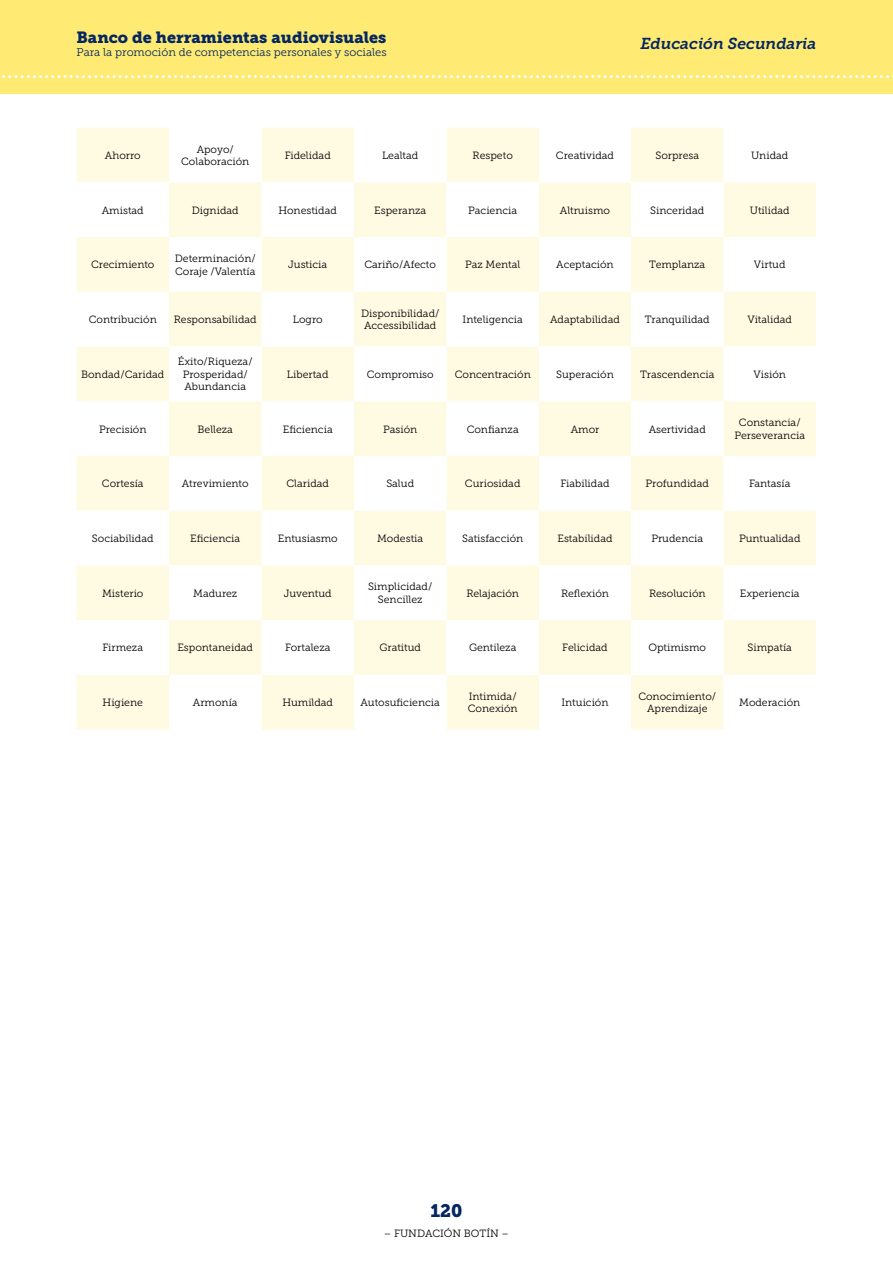
<style>
.page{position:relative;width:893px;height:1263px;background:#fff}
.page>*{position:absolute;margin:0;border:0;box-sizing:border-box;transform-origin:0 0}
.t1{font:18px "Museo Slab 900";color:#052661}
.t2{font:16.2px "Museo Slab 900";color:#052661}
.t3{font:italic 15.75px "Museo Slab 700";color:#052661}
.t4{font:11.25px "Museo Slab 300";color:#052661}
.t5{font:10.5px/12.6px "Museo Slab 300";color:#000;text-align:center}
</style>
<div class="page">
<div style="left:0;top:0;width:893px;height:94px;background:#ffeb73"></div>
<svg style="left:2px;top:75px;width:891px;height:3px"></svg>
<svg style="left:77px;top:128px;width:739px;height:602px;fill:#fffbe3"></svg>
<h2 class="t2" style="left:77px;top:28px;width:311px">Banco de herramientas audiovisuales</h2>
<p class="t4" style="left:77px;top:46px;width:312px">Para la promoción de competencias personales y sociales</p>
<h3 class="t3" style="left:640px;top:34px;width:177px">Educación Secundaria</h3>
<p class="t5" style="left:105px;top:149px;width:37px">Ahorro</p>
<p class="t5" style="left:197px;top:143px;width:39px">Apoyo/</p>
<p class="t5" style="left:181px;top:155px;width:70px">Colaboración</p>
<p class="t5" style="left:285px;top:149px;width:48px">Fidelidad</p>
<p class="t5" style="left:382px;top:149px;width:38px">Lealtad</p>
<p class="t5" style="left:473px;top:149px;width:42px">Respeto</p>
<p class="t5" style="left:556px;top:149px;width:60px">Creatividad</p>
<p class="t5" style="left:655px;top:149px;width:45px">Sorpresa</p>
<p class="t5" style="left:751px;top:149px;width:39px">Unidad</p>
<p class="t5" style="left:102px;top:204px;width:43px">Amistad</p>
<p class="t5" style="left:192px;top:204px;width:48px">Dignidad</p>
<p class="t5" style="left:279px;top:204px;width:60px">Honestidad</p>
<p class="t5" style="left:374px;top:204px;width:53px">Esperanza</p>
<p class="t5" style="left:468px;top:204px;width:51px">Paciencia</p>
<p class="t5" style="left:560px;top:204px;width:52px">Altruismo</p>
<p class="t5" style="left:650px;top:204px;width:56px">Sinceridad</p>
<p class="t5" style="left:750px;top:204px;width:41px">Utilidad</p>
<p class="t5" style="left:91px;top:258px;width:65px">Crecimiento</p>
<p class="t5" style="left:175px;top:252px;width:82px;text-align:left">Determinación/<br>Coraje /Valentía</p>
<p class="t5" style="left:288px;top:258px;width:41px">Justicia</p>
<p class="t5" style="left:364px;top:258px;width:73px">Cariño/Afecto</p>
<p class="t5" style="left:465px;top:258px;width:57px">Paz Mental</p>
<p class="t5" style="left:556px;top:258px;width:59px">Aceptación</p>
<p class="t5" style="left:649px;top:258px;width:57px">Templanza</p>
<p class="t5" style="left:754px;top:258px;width:33px">Virtud</p>
<p class="t5" style="left:89px;top:313px;width:69px">Contribución</p>
<p class="t5" style="left:174px;top:313px;width:84px">Responsabilidad</p>
<p class="t5" style="left:293px;top:313px;width:31px">Logro</p>
<p class="t5" style="left:361px;top:307px;width:80px;text-align:left">Disponibilidad/<br>Accessibilidad</p>
<p class="t5" style="left:463px;top:313px;width:62px">Inteligencia</p>
<p class="t5" style="left:550px;top:313px;width:71px">Adaptabilidad</p>
<p class="t5" style="left:645px;top:313px;width:66px">Tranquilidad</p>
<p class="t5" style="left:747px;top:313px;width:46px">Vitalidad</p>
<p class="t5" style="left:81px;top:368px;width:85px">Bondad/Caridad</p>
<p class="t5" style="left:178px;top:355px;width:76px">Éxito/Riqueza/<br>Prosperidad/<br>Abundancia</p>
<p class="t5" style="left:287px;top:368px;width:43px">Libertad</p>
<p class="t5" style="left:367px;top:368px;width:69px">Compromiso</p>
<p class="t5" style="left:455px;top:368px;width:77px">Concentración</p>
<p class="t5" style="left:556px;top:368px;width:59px">Superación</p>
<p class="t5" style="left:640px;top:368px;width:76px">Trascendencia</p>
<p class="t5" style="left:754px;top:368px;width:34px">Visión</p>
<p class="t5" style="left:99px;top:423px;width:49px">Precisión</p>
<p class="t5" style="left:198px;top:423px;width:37px">Belleza</p>
<p class="t5" style="left:283px;top:423px;width:51px">Eficiencia</p>
<p class="t5" style="left:383px;top:423px;width:36px">Pasión</p>
<p class="t5" style="left:467px;top:423px;width:54px">Confianza</p>
<p class="t5" style="left:571px;top:423px;width:30px">Amor</p>
<p class="t5" style="left:649px;top:423px;width:59px">Asertividad</p>
<p class="t5" style="left:734px;top:416px;width:72px">Constancia/<br>Perseverancia</p>
<p class="t5" style="left:102px;top:477px;width:43px">Cortesía</p>
<p class="t5" style="left:182px;top:477px;width:68px">Atrevimiento</p>
<p class="t5" style="left:286px;top:477px;width:44px">Claridad</p>
<p class="t5" style="left:386px;top:477px;width:29px">Salud</p>
<p class="t5" style="left:465px;top:477px;width:57px">Curiosidad</p>
<p class="t5" style="left:560px;top:477px;width:51px">Fiabilidad</p>
<p class="t5" style="left:646px;top:477px;width:65px">Profundidad</p>
<p class="t5" style="left:749px;top:477px;width:43px">Fantasía</p>
<p class="t5" style="left:92px;top:532px;width:63px">Sociabilidad</p>
<p class="t5" style="left:190px;top:532px;width:51px">Eficiencia</p>
<p class="t5" style="left:278px;top:532px;width:61px">Entusiasmo</p>
<p class="t5" style="left:377px;top:532px;width:48px">Modestia</p>
<p class="t5" style="left:462px;top:532px;width:63px">Satisfacción</p>
<p class="t5" style="left:557px;top:532px;width:57px">Estabilidad</p>
<p class="t5" style="left:651px;top:532px;width:53px">Prudencia</p>
<p class="t5" style="left:739px;top:532px;width:63px">Puntualidad</p>
<p class="t5" style="left:102px;top:587px;width:43px">Misterio</p>
<p class="t5" style="left:193px;top:587px;width:46px">Madurez</p>
<p class="t5" style="left:284px;top:587px;width:49px">Juventud</p>
<p class="t5" style="left:368px;top:581px;width:66px">Simplicidad/<br>Sencillez</p>
<p class="t5" style="left:466px;top:587px;width:54px">Relajación</p>
<p class="t5" style="left:561px;top:587px;width:49px">Reflexión</p>
<p class="t5" style="left:649px;top:587px;width:58px">Resolución</p>
<p class="t5" style="left:740px;top:587px;width:61px">Experiencia</p>
<p class="t5" style="left:102px;top:642px;width:42px">Firmeza</p>
<p class="t5" style="left:177px;top:642px;width:77px">Espontaneidad</p>
<p class="t5" style="left:285px;top:642px;width:47px">Fortaleza</p>
<p class="t5" style="left:379px;top:642px;width:43px">Gratitud</p>
<p class="t5" style="left:469px;top:642px;width:49px">Gentileza</p>
<p class="t5" style="left:562px;top:642px;width:47px">Felicidad</p>
<p class="t5" style="left:648px;top:642px;width:59px">Optimismo</p>
<p class="t5" style="left:748px;top:642px;width:46px">Simpatía</p>
<p class="t5" style="left:103px;top:696px;width:42px">Higiene</p>
<p class="t5" style="left:193px;top:696px;width:46px">Armonía</p>
<p class="t5" style="left:282px;top:696px;width:52px">Humildad</p>
<p class="t5" style="left:361px;top:696px;width:81px">Autosuficiencia</p>
<p class="t5" style="left:468px;top:690px;width:51px;text-align:left">Intimida/<br>Conexión</p>
<p class="t5" style="left:561px;top:696px;width:49px">Intuición</p>
<p class="t5" style="left:638px;top:690px;width:79px">Conocimiento/<br>Aprendizaje</p>
<p class="t5" style="left:739px;top:696px;width:63px">Moderación</p>
<h1 class="t1" style="left:430px;top:1201px;width:34px">120</h1>
<p class="t5" style="left:384px;top:1227px;width:127px">– FUNDACIÓN BOTÍN –</p>
</div>
